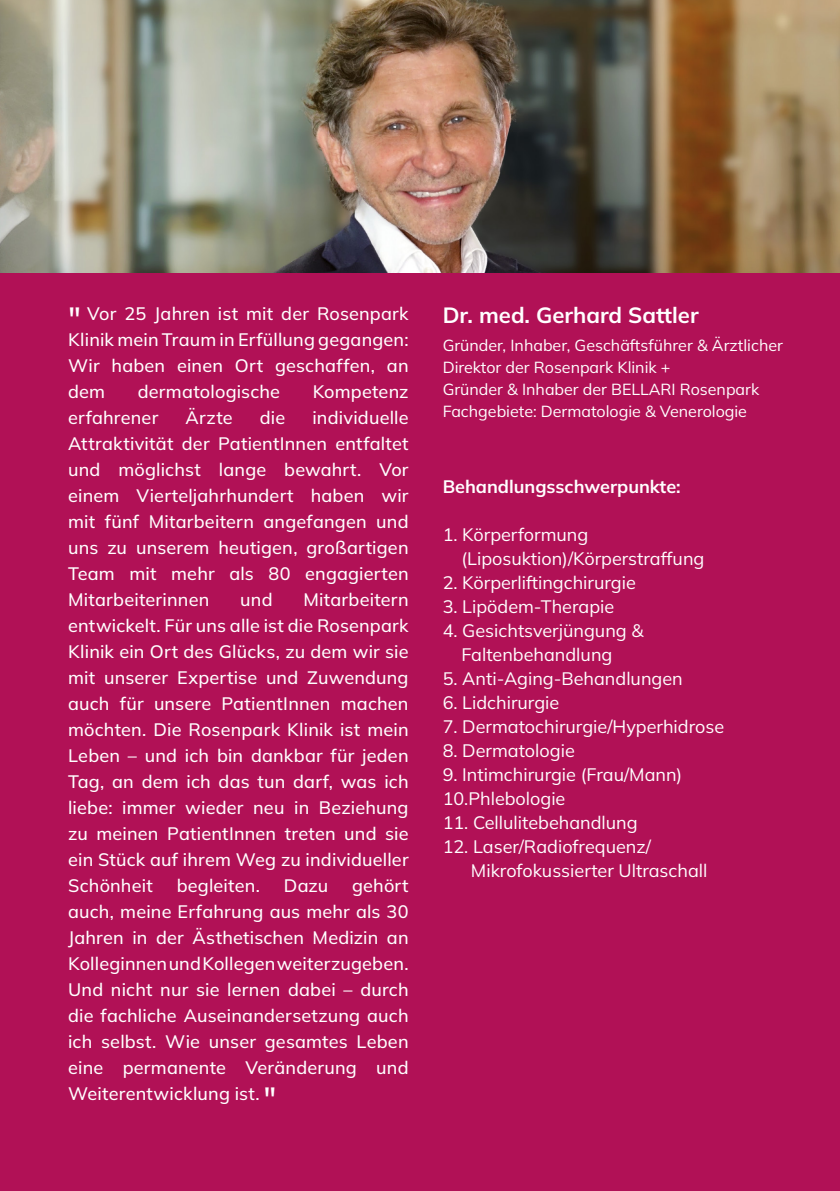
<style>
.page{position:relative;width:840px;height:1191px;background:#fff}
.page>*{position:absolute;margin:0;border:0;box-sizing:border-box;transform-origin:0 0}
.t1{font:700 22px "Mulish";color:#fff}
.t2{font:500 18px/26px "Mulish";letter-spacing:.01em;color:#fff;text-align:justify}
.t3{font:18px/24px "Mulish";color:#fff}
.t4{font:700 18px "Mulish";color:#fff}
.t5{font:16px/22px "Mulish";color:#fff}
.s1{font-size:32px}
</style>
<div class="page">
<div style="left:0;top:0;width:839px;height:1191px;background:#b11156"></div>
<img style="left:0;top:0;width:839px;height:272px">
<p class="t2" style="left:68px;top:300px;width:342px"><span class="s1">"</span> Vor 25 Jahren ist mit der Rosenpark Klinik mein Traum in Erfüllung gegangen:<br>Wir haben einen Ort geschaffen, an dem</p>
<p class="t2" style="left:138px;top:378px;width:144px">dermatologische</p>
<p class="t2" style="left:312px;top:378px;width:97px">Kompetenz</p>
<p class="t2" style="left:68px;top:404px;width:92px">erfahrener</p>
<p class="t2" style="left:185px;top:404px;width:49px">Ärzte</p>
<p class="t2" style="left:260px;top:404px;width:27px">die</p>
<p class="t2" style="left:68px;top:404px;width:342px;text-indent:244px">individuelle Attraktivität der PatientInnen entfaltet und möglichst lange bewahrt. Vor einem Vierteljahrhundert haben wir mit fünf Mitarbeitern angefangen und uns zu unserem heutigen, großartigen Team mit mehr als 80 engagierten Mitarbeiterinnen</p>
<p class="t2" style="left:68px;top:586px;width:342px;text-indent:235px">Mitarbeitern entwickelt. Für uns alle ist die Rosenpark Klinik ein Ort des Glücks, zu dem wir sie mit unserer Expertise und Zuwendung auch für unsere PatientInnen machen möchten. Die Rosenpark Klinik ist mein Leben – und ich bin dankbar für jeden Tag, an dem ich das tun darf, was ich liebe: immer wieder neu in Beziehung zu meinen PatientInnen treten und sie ein Stück auf ihrem Weg zu individueller Schönheit</p>
<p class="t2" style="left:240px;top:586px;width:34px">und</p>
<p class="t2" style="left:68px;top:872px;width:342px;text-indent:284px">gehört auch, meine Erfahrung aus mehr als 30<br>Jahren in der Ästhetischen Medizin an Kolleginnen und Kollegen weiterzugeben.<br>Und nicht nur sie lernen dabei – durch die fachliche Auseinandersetzung auch ich selbst. Wie unser gesamtes Leben eine permanente Veränderung und Weiterentwicklung ist. <span class="s1">"</span></p>
<p class="t2" style="left:176px;top:872px;width:85px">begleiten.</p>
<p class="t2" style="left:284px;top:872px;width:46px">Dazu</p>
<p class="t1" style="left:442px;top:300px;width:257px">Dr. med. Gerhard Sattler</p>
<p class="t5" style="left:442px;top:333px;width:341px">Gründer, Inhaber, Geschäftsführer &amp; Ärztlicher Direktor der Rosenpark Klinik +<br>Gründer &amp; Inhaber der BELLARI Rosenpark Fachgebiete: Dermatologie &amp; Venerologie</p>
<p class="t4" style="left:442px;top:474px;width:239px">Behandlungsschwerpunkte:</p>
<p class="t3" style="left:461px;top:522px;width:244px;text-indent:-19px">1. Körperformung (Liposuktion)/Körperstraffung</p>
<p class="t3" style="left:442px;top:570px;width:194px">2. Körperliftingchirurgie</p>
<p class="t3" style="left:442px;top:594px;width:173px">3. Lipödem-Therapie</p>
<p class="t3" style="left:461px;top:618px;width:183px;text-indent:-19px">4. Gesichtsverjüngung &amp;<br>Faltenbehandlung</p>
<p class="t3" style="left:442px;top:666px;width:241px">5. Anti-Aging-Behandlungen</p>
<p class="t3" style="left:442px;top:690px;width:118px">6. Lidchirurgie</p>
<p class="t3" style="left:442px;top:714px;width:283px">7. Dermatochirurgie/Hyperhidrose</p>
<p class="t3" style="left:442px;top:738px;width:133px">8. Dermatologie</p>
<p class="t3" style="left:442px;top:762px;width:241px">9. Intimchirurgie (Frau/Mann)<br>10.Phlebologie</p>
<p class="t3" style="left:442px;top:810px;width:196px">11. Cellulitebehandlung</p>
<p class="t3" style="left:470px;top:834px;width:238px;text-indent:-28px">12. Laser/Radiofrequenz/<br>Mikrofokussierter Ultraschall</p>
</div>
